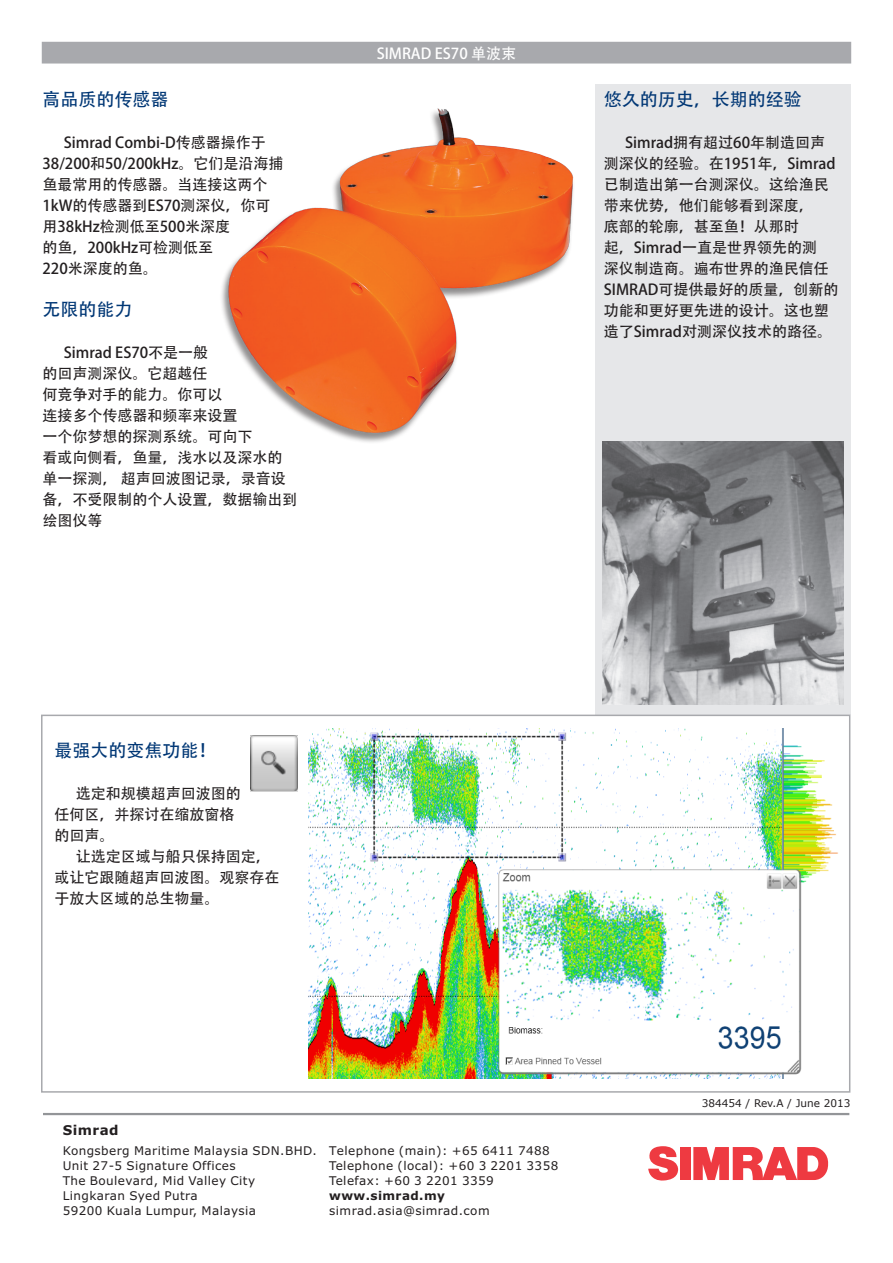
<style>
.page{position:relative;width:893px;height:1263px;background:#fff}
.page>*{position:absolute;margin:0;border:0;box-sizing:border-box;transform-origin:0 0}
.Chinese_Heading01{font:18px "Adobe Heiti Std";color:#013775}
.Chinese_Normal{font:15px/21px "Adobe Heiti Std";color:#231f20}
.Chinese_Title04{font:15px "Adobe Heiti Std";color:#fff}
.t1{font:700 13.5px "Verdana";letter-spacing:.035em;color:#231f20}
.t2{font:12px/14.9px "Verdana";letter-spacing:.035em;color:#231f20}
.t3{font:700 12px "Verdana";letter-spacing:.035em;color:#231f20}
.FileInfo{font:10.5px "Verdana";color:#231f20}
</style>
<div class="page">
<div style="left:595px;top:85px;width:255px;height:630px;background:#e6e7e9"></div>
<div style="left:43px;top:43px;width:807px;height:20px;background:#a8a9ad"></div>
<div style="left:42px;top:42px;width:809px;height:22px;border:2px solid #a8a9ad"></div>
<img style="left:602px;top:442px;width:241px;height:262px">
<img style="left:308px;top:729px;width:530px;height:349px">
<div style="left:41px;top:715px;width:809px;height:378px;border:2px solid #a8a9ad"></div>
<img style="left:221px;top:108px;width:353px;height:334px">
<img style="left:250px;top:736px;width:48px;height:56px">
<hr style="left:43px;top:1113px;width:806px;height:2px;background:#939598">
<svg style="left:648px;top:1146px;width:30px;height:35px"></svg>
<div style="left:680px;top:1147px;width:10px;height:33px;background:#ee3a41"></div>
<svg style="left:693px;top:1147px;width:135px;height:33px"></svg>
<p class="Chinese_Heading01" style="left:43px;top:88px;width:127px">高品质的传感器</p>
<p class="Chinese_Normal" style="left:43px;top:132px;width:242px;text-indent:21px">Simrad Combi-D传感器操作于<br>38/200和50/200kHz。它们是沿海捕鱼最常用的传感器。当连接这两个<br>1kW的传感器到ES70测深仪，你可用38kHz检测低至500米深度<br>的鱼，200kHz可检测低至<br>220米深度的鱼。</p>
<p class="Chinese_Heading01" style="left:43px;top:298px;width:91px">无限的能力</p>
<p class="Chinese_Normal" style="left:43px;top:342px;width:256px;text-indent:21px">Simrad ES70不是一般<br>的回声测深仪。它超越任<br>何竞争对手的能力。你可以<br>连接多个传感器和频率来设置<br>一个你梦想的探测系统。可向下<br>看或向侧看，鱼量，浅水以及深水的单一探测， 超声回波图记录，录音设备，不受限制的个人设置，数据输出到绘图仪等</p>
<p class="Chinese_Title04" style="left:377px;top:44px;width:141px">SIMRAD ES70 单波束</p>
<p class="Chinese_Heading01" style="left:604px;top:88px;width:199px">悠久的历史，长期的经验</p>
<p class="Chinese_Normal" style="left:604px;top:132px;width:236px;text-indent:21px">Simrad拥有超过60年制造回声测深仪的经验。在1951年，Simrad已制造出第一台测深仪。这给渔民带来优势，他们能够看到深度，<br>底部的轮廓，甚至鱼！从那时<br>起，Simrad一直是世界领先的测<br>深仪制造商。遍布世界的渔民信任<br>SIMRAD可提供最好的质量，创新的功能和更好更先进的设计。这也塑造了Simrad对测深仪技术的路径。</p>
<p class="Chinese_Heading01" style="left:54px;top:739px;width:164px">最强大的变焦功能！</p>
<p class="Chinese_Normal" style="left:54px;top:783px;width:188px;text-indent:21px">选定和规模超声回波图的任何区，并探讨在缩放窗格的回声。</p>
<p class="Chinese_Normal" style="left:54px;top:846px;width:227px;text-indent:21px">让选定区域与船只保持固定，或让它跟随超声回波图。观察存在于放大区域的总生物量。</p>
<p class="t1" style="left:63px;top:1125px;width:57px">Simrad</p>
<p class="t2" style="left:63px;top:1144px;width:256px">Kongsberg Maritime Malaysia SDN.BHD.<br>Unit 27-5 Signature Offices<br>The Boulevard, Mid Valley City<br>Lingkaran Syed Putra<br>59200 Kuala Lumpur, Malaysia</p>
<p class="t2" style="left:329px;top:1144px;width:231px">Telephone (main): +65 6411 7488<br>Telephone (local): +60 3 2201 3358<br>Telefax: +60 3 2201 3359</p>
<p class="t2" style="left:329px;top:1204px;width:162px">simrad.asia@simrad.com</p>
<p class="t3" style="left:329px;top:1191px;width:117px">www.simrad.my</p>
<p class="FileInfo" style="left:702px;top:1096px;width:150px">384454 / Rev.A / June 2013</p>
</div>
